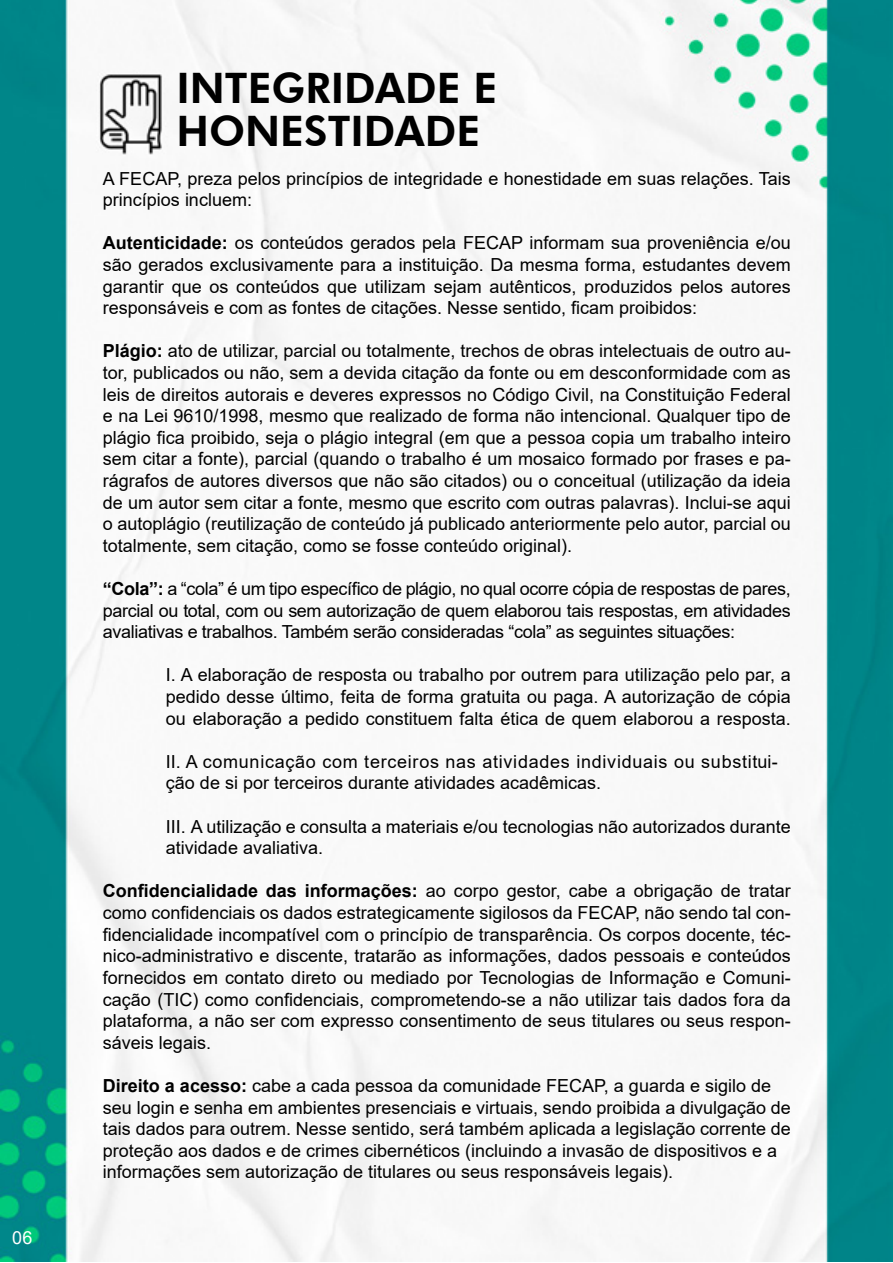
<style>
.page{position:relative;width:893px;height:1263px;background:#fff}
.page>*{position:absolute;margin:0;border:0;box-sizing:border-box;transform-origin:0 0}
.t1{font:800 42px/43.5px "Futura BT";color:#000}
.t2{font:18px/21.6px "Arial";color:#000;text-align:justify}
.t3{font:18px/21.6px "Arial";letter-spacing:.04em;color:#000}
.t4{font:18px "Arial";color:#fff}
.s1{font-weight:700}
</style>
<div class="page">
<img style="left:0;top:0;width:893px;height:1262px">
<p class="t4" style="left:12px;top:1225px;width:22px"><sub>6</sub>06</p>
<h1 class="t1" style="left:176px;top:66px;width:323px">INTEGRIDADE E<br>HONESTIDADE</h1>
<p class="t2" style="left:103px;top:167px;width:689px">A FECAP, preza pelos princípios de integridade e honestidade em suas relações. Tais princípios incluem:</p>
<p class="t2" style="left:103px;top:232px;width:689px"><span class="s1">Autenticidade:</span> os conteúdos gerados pela FECAP informam sua proveniência e/ou são gerados exclusivamente para a instituição. Da mesma forma, estudantes devem garantir que os conteúdos que utilizam sejam autênticos, produzidos pelos autores responsáveis e com as fontes de citações. Nesse sentido, ficam proibidos:</p>
<p class="t2" style="left:103px;top:340px;width:689px"><span class="s1">Plágio:</span> ato de utilizar, parcial ou totalmente, trechos de obras intelectuais de outro au&shy;tor, publicados ou não, sem a devida citação da fonte ou em desconformidade com as leis de direitos autorais e deveres expressos no Código Civil, na Constituição Federal e na Lei 9610/1998, mesmo que realizado de forma não intencional. Qualquer tipo de plágio fica proibido, seja o plágio integral (em que a pessoa copia um trabalho inteiro sem citar a fonte), parcial (quando o trabalho é um mosaico formado por frases e pa&shy;rágrafos de autores diversos que não são citados) ou o conceitual (utilização da ideia de um autor sem citar a fonte, mesmo que escrito com outras palavras). Inclui-se aqui o autoplágio (reutilização de conteúdo já publicado anteriormente pelo autor, parcial ou totalmente, sem citação, como se fosse conteúdo original).</p>
<p class="t2" style="left:103px;top:578px;width:689px"><span class="s1">“Cola”:</span> a “cola” é um tipo específico de plágio, no qual ocorre cópia de respostas de pares, parcial ou total, com ou sem autorização de quem elaborou tais respostas, em atividades avaliativas e trabalhos. Também serão consideradas “cola” as seguintes situações:</p>
<p class="t2" style="left:166px;top:664px;width:626px">I. A elaboração de resposta ou trabalho por outrem para utilização pelo par, a pedido desse último, feita de forma gratuita ou paga. A autorização de cópia ou elaboração a pedido constituem falta ética de quem elaborou a resposta.</p>
<p class="t3" style="left:166px;top:751px;width:613px">II. A comunicação com terceiros nas atividades individuais ou substitui&shy;ção de si por terceiros durante atividades acadêmicas.</p>
<p class="t2" style="left:166px;top:815px;width:626px">III. A utilização e consulta a materiais e/ou tecnologias não autorizados durante atividade avaliativa.</p>
<p class="t2" style="left:103px;top:880px;width:689px"><span class="s1">Confidencialidade das informações:</span> ao corpo gestor, cabe a obrigação de tratar como confidenciais os dados estrategicamente sigilosos da FECAP, não sendo tal con&shy;fidencialidade incompatível com o princípio de transparência. Os corpos docente, téc&shy;nico-administrativo e discente, tratarão as informações, dados pessoais e conteúdos fornecidos em contato direto ou mediado por Tecnologias de Informação e Comuni&shy;cação (TIC) como confidenciais, comprometendo-se a não utilizar tais dados fora da plataforma, a não ser com expresso consentimento de seus titulares ou seus respon&shy;sáveis legais.</p>
<p class="t2" style="left:103px;top:1075px;width:689px;text-align:left"><span class="s1">Direito a acesso:</span> cabe a cada pessoa da comunidade FECAP, a guarda e sigilo de seu login e senha em ambientes presenciais e virtuais, sendo proibida a divulgação de tais dados para outrem. Nesse sentido, será também aplicada a legislação corrente de proteção aos dados e de crimes cibernéticos (incluindo a invasão de dispositivos e a informações sem autorização de titulares ou seus responsáveis legais).</p>
</div>
